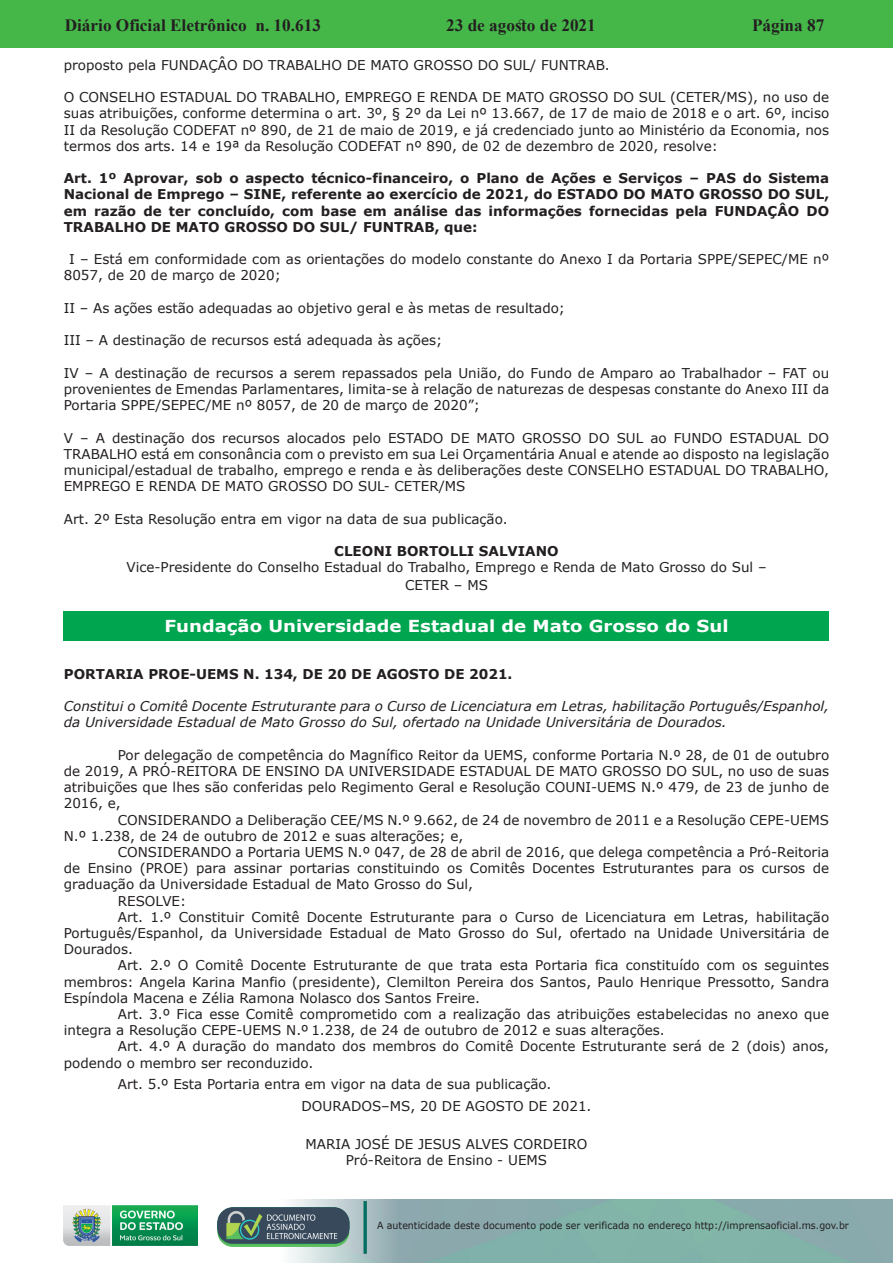
<style>
.page{position:relative;width:893px;height:1263px;background:#fff}
.page>*{position:absolute;margin:0;border:0;box-sizing:border-box;transform-origin:0 0}
.t1{font:700 17.25px "Times New Roman";color:#231f20}
.Atos_Normativos_da_A{font:700 16.5px "Verdana";color:#fff;scale:1.1 1}
.Parágrafo_da_Lista{font:13.5px/16.2px "Verdana";color:#231f20;text-align:justify}
.Parágrafo_da_Lista-2{font:700 13.5px/16.2px "Verdana";color:#231f20;text-align:justify}
.t2{font:italic 13.5px/16.2px "Verdana";color:#231f20}
.t3{font:9.9px "Verdana";color:#231f20;scale:.95 1}
</style>
<div class="page">
<div style="left:0;top:0;width:893px;height:48px;background:#45b749"></div>
<img style="left:63px;top:1199px;width:830px;height:64px">
<img style="left:364px;top:1202px;width:2px;height:51px">
<img style="left:218px;top:1207px;width:132px;height:39px">
<img style="left:64px;top:1205px;width:134px;height:41px">
<div style="left:64px;top:611px;width:765px;height:30px;background:#00a54f"></div>
<p class="t1" style="left:65px;top:13px;width:258px">Diário Oficial Eletrônico n. 10.613</p>
<p class="t1" style="left:446px;top:13px;width:151px">23 de agosto de 2021</p>
<p class="t1" style="left:752px;top:13px;width:74px">Página 87</p>
<p class="Parágrafo_da_Lista" style="left:64px;top:57px;width:547px">proposto pela FUNDAÇÂO DO TRABALHO DE MATO GROSSO DO SUL/ FUNTRAB.</p>
<p class="Parágrafo_da_Lista" style="left:64px;top:89px;width:767px">O CONSELHO ESTADUAL DO TRABALHO, EMPREGO E RENDA DE MATO GROSSO DO SUL (CETER/MS), no uso de suas atribuições, conforme determina o art. 3º, § 2º da Lei nº 13.667, de 17 de maio de 2018 e o art. 6º, inciso II da Resolução CODEFAT nº 890, de 21 de maio de 2019, e já credenciado junto ao Ministério da Economia, nos termos dos arts. 14 e 19ª da Resolução CODEFAT nº 890, de 02 de dezembro de 2020, resolve:</p>
<p class="Parágrafo_da_Lista-2" style="left:64px;top:170px;width:767px">Art. 1º Aprovar, sob o aspecto técnico-financeiro, o Plano de Ações e Serviços – PAS do Sistema Nacional de Emprego – SINE, referente ao exercício de 2021, do ESTADO DO MATO GROSSO DO SUL, em razão de ter concluído, com base em análise das informações fornecidas pela FUNDAÇÂO DO TRABALHO DE MATO GROSSO DO SUL/ FUNTRAB, que:</p>
<p class="Parágrafo_da_Lista" style="left:64px;top:251px;width:767px;text-indent:5px">I – Está em conformidade com as orientações do modelo constante do Anexo I da Portaria SPPE/SEPEC/ME nº<br>8057, de 20 de março de 2020;</p>
<p class="Parágrafo_da_Lista" style="left:64px;top:300px;width:503px">II – As ações estão adequadas ao objetivo geral e às metas de resultado;</p>
<p class="Parágrafo_da_Lista" style="left:64px;top:332px;width:380px">III – A destinação de recursos está adequada às ações;</p>
<p class="Parágrafo_da_Lista" style="left:64px;top:365px;width:767px">IV – A destinação de recursos a serem repassados pela União, do Fundo de Amparo ao Trabalhador – FAT ou provenientes de Emendas Parlamentares, limita-se à relação de naturezas de despesas constante do Anexo III da Portaria SPPE/SEPEC/ME nº 8057, de 20 de março de 2020”;</p>
<p class="Parágrafo_da_Lista" style="left:64px;top:429px;width:767px">V – A destinação dos recursos alocados pelo ESTADO DE MATO GROSSO DO SUL ao FUNDO ESTADUAL DO TRABALHO está em consonância com o previsto em sua Lei Orçamentária Anual e atende ao disposto na legislação municipal/estadual de trabalho, emprego e renda e às deliberações deste CONSELHO ESTADUAL DO TRABALHO, EMPREGO E RENDA DE MATO GROSSO DO SUL- CETER/MS</p>
<p class="Parágrafo_da_Lista" style="left:64px;top:510px;width:445px">Art. 2º Esta Resolução entra em vigor na data de sua publicação.</p>
<p class="Parágrafo_da_Lista-2" style="left:334px;top:543px;width:226px">CLEONI BORTOLLI SALVIANO</p>
<p class="Parágrafo_da_Lista" style="left:126px;top:559px;width:642px">Vice-Presidente do Conselho Estadual do Trabalho, Emprego e Renda de Mato Grosso do Sul –</p>
<p class="Parágrafo_da_Lista" style="left:405px;top:577px;width:84px">CETER – MS</p>
<p class="Atos_Normativos_da_A" style="left:164px;top:615px;width:514px">Fundação Universidade Estadual de Mato Grosso do Sul</p>
<p class="Parágrafo_da_Lista-2" style="left:64px;top:665px;width:450px">PORTARIA PROE-UEMS N. 134, DE 20 DE AGOSTO DE 2021.</p>
<p class="t2" style="left:64px;top:698px;width:767px">Constitui o Comitê Docente Estruturante para o Curso de Licenciatura em Letras, habilitação Português/Espanhol, da Universidade Estadual de Mato Grosso do Sul, ofertado na Unidade Universitária de Dourados.</p>
<p class="Parágrafo_da_Lista" style="left:64px;top:746px;width:767px;text-indent:54px">Por delegação de competência do Magnífico Reitor da UEMS, conforme Portaria N.º 28, de 01 de outubro de 2019, A PRÓ-REITORA DE ENSINO DA UNIVERSIDADE ESTADUAL DE MATO GROSSO DO SUL, no uso de suas atribuições que lhes são conferidas pelo Regimento Geral e Resolução COUNI-UEMS N.º 479, de 23 de junho de 2016, e,</p>
<p class="Parágrafo_da_Lista" style="left:64px;top:811px;width:767px;text-indent:54px">CONSIDERANDO a Deliberação CEE/MS N.º 9.662, de 24 de novembro de 2011 e a Resolução CEPE-UEMS<br>N.º 1.238, de 24 de outubro de 2012 e suas alterações; e,</p>
<p class="Parágrafo_da_Lista" style="left:64px;top:844px;width:767px;text-indent:54px">CONSIDERANDO a Portaria UEMS N.º 047, de 28 de abril de 2016, que delega competência a Pró-Reitoria de Ensino (PROE) para assinar portarias constituindo os Comitês Docentes Estruturantes para os cursos de graduação da Universidade Estadual de Mato Grosso do Sul,</p>
<p class="Parágrafo_da_Lista" style="left:118px;top:892px;width:70px">RESOLVE:</p>
<p class="Parágrafo_da_Lista" style="left:64px;top:908px;width:767px;text-indent:54px">Art. 1.º Constituir Comitê Docente Estruturante para o Curso de Licenciatura em Letras, habilitação Português/Espanhol, da Universidade Estadual de Mato Grosso do Sul, ofertado na Unidade Universitária de Dourados.</p>
<p class="Parágrafo_da_Lista" style="left:64px;top:957px;width:767px;text-indent:54px">Art. 2.º O Comitê Docente Estruturante de que trata esta Portaria fica constituído com os seguintes membros: Angela Karina Manfio (presidente), Clemilton Pereira dos Santos, Paulo Henrique Pressotto, Sandra Espíndola Macena e Zélia Ramona Nolasco dos Santos Freire.</p>
<p class="Parágrafo_da_Lista" style="left:64px;top:1006px;width:767px;text-indent:54px">Art. 3.º Fica esse Comitê comprometido com a realização das atribuições estabelecidas no anexo que integra a Resolução CEPE-UEMS N.º 1.238, de 24 de outubro de 2012 e suas alterações.</p>
<p class="Parágrafo_da_Lista" style="left:64px;top:1038px;width:767px;text-indent:54px">Art. 4.º A duração do mandato dos membros do Comitê Docente Estruturante será de 2 (dois) anos, podendo o membro ser reconduzido.</p>
<p class="Parágrafo_da_Lista" style="left:118px;top:1076px;width:435px">Art. 5.º Esta Portaria entra em vigor na data de sua publicação.</p>
<p class="Parágrafo_da_Lista" style="left:301px;top:1097px;width:291px">DOURADOS–MS, 20 DE AGOSTO DE 2021.</p>
<p class="Parágrafo_da_Lista" style="left:305px;top:1135px;width:284px">MARIA JOSÉ DE JESUS ALVES CORDEIRO</p>
<p class="Parágrafo_da_Lista" style="left:346px;top:1151px;width:203px">Pró-Reitora de Ensino - UEMS</p>
<p class="t3" style="left:377px;top:1219px;width:498px">A autenticidade deste documento pode ser verificada no endereço http://imprensaoficial.ms.gov.br</p>
</div>
